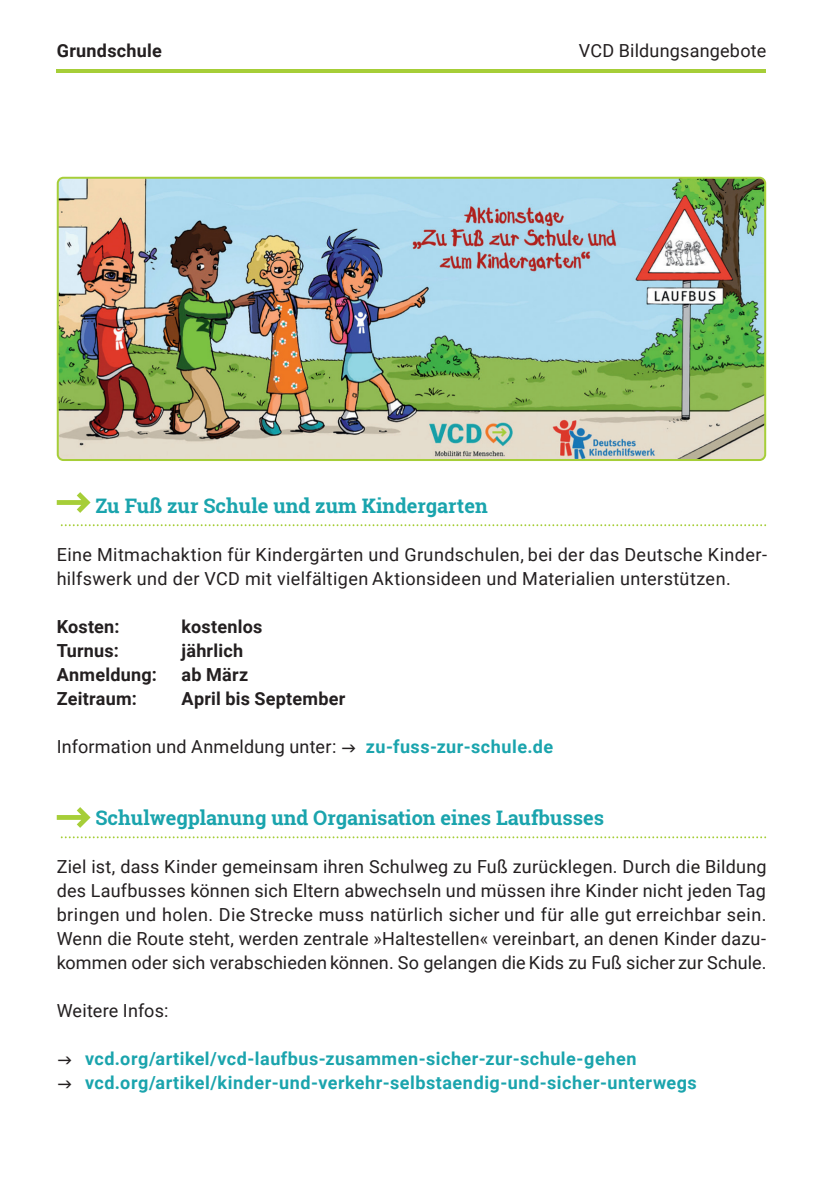
<style>
.page{position:relative;width:840px;height:1191px;background:#fff}
.page>*{position:absolute;margin:0;border:0;box-sizing:border-box;transform-origin:0 0}
.t1{font:700 20px "Roboto Slab";color:#1aa4ad}
.t2{font:18px/24px "Roboto";letter-spacing:.015em;color:#231f20}
.t3{font:700 18px/24px "Roboto";letter-spacing:.03em;color:#1aa4ad}
.t4{font:700 18px "Roboto";letter-spacing:.015em;color:#231f20}
</style>
<div class="page">
<hr style="left:57px;top:69px;width:708px;height:3px;background:#a6ce38">
<svg style="left:62px;top:524px;width:703px;height:2px"></svg>
<svg style="left:57px;top:492px;width:33px;height:21px"></svg>
<svg style="left:62px;top:836px;width:703px;height:2px"></svg>
<svg style="left:57px;top:807px;width:33px;height:21px"></svg>
<img style="left:58px;top:178px;width:706px;height:282px;border-radius:6px">
<div style="left:57px;top:177px;width:708px;height:284px;border:2px solid #a6ce38;border-radius:6px"></div>
<p class="t4" style="left:57px;top:43px;width:106px">Grundschule</p>
<p class="t2" style="left:578px;top:41px;width:189px">VCD Bildungsangebote</p>
<p class="t1" style="left:95px;top:492px;width:393px">Zu Fuß zur Schule und zum Kindergarten</p>
<p class="t2" style="left:57px;top:544px;width:711px">Eine Mitmachaktion für Kindergärten und Grundschulen, bei der das Deutsche Kinder&shy;hilfswerk und der VCD mit vielfältigen Aktionsideen und Materialien unterstützen.</p>
<p class="t4" style="left:57px;top:619px;width:64px">Kosten:</p>
<p class="t4" style="left:181px;top:619px;width:82px">kostenlos</p>
<p class="t4" style="left:57px;top:643px;width:64px">Turnus:</p>
<p class="t4" style="left:181px;top:643px;width:63px">jährlich</p>
<p class="t4" style="left:57px;top:667px;width:102px">Anmeldung:</p>
<p class="t4" style="left:181px;top:667px;width:68px">ab März</p>
<p class="t4" style="left:57px;top:691px;width:81px">Zeitraum:</p>
<p class="t4" style="left:181px;top:691px;width:165px">April bis September</p>
<p class="t2" style="left:57px;top:736px;width:281px">Information und Anmeldung unter:</p>
<p class="t3" style="left:365px;top:736px;width:189px">zu-fuss-zur-schule.de</p>
<p class="t1" style="left:95px;top:804px;width:510px">Schulwegplanung und Organisation eines Laufbusses</p>
<p class="t2" style="left:57px;top:856px;width:711px;text-align:justify">Ziel ist, dass Kinder gemeinsam ihren Schulweg zu Fuß zurücklegen. Durch die Bildung des Laufbusses können sich Eltern abwechseln und müssen ihre Kinder nicht jeden Tag bringen und holen. Die Strecke muss natürlich sicher und für alle gut erreichbar sein.<br>Wenn die Route steht, werden zentrale »Haltestellen« vereinbart, an denen Kinder dazu&shy;kommen oder sich verabschieden können. So gelangen die Kids zu Fuß sicher zur Schule.</p>
<p class="t2" style="left:57px;top:1000px;width:113px">Weitere Infos:</p>
<p class="t3" style="left:85px;top:1048px;width:612px">vcd.org/artikel/vcd-laufbus-zusammen-sicher-zur-schule-gehen vcd.org/artikel/kinder-und-verkehr-selbstaendig-und-sicher-unterwegs</p>
</div>
